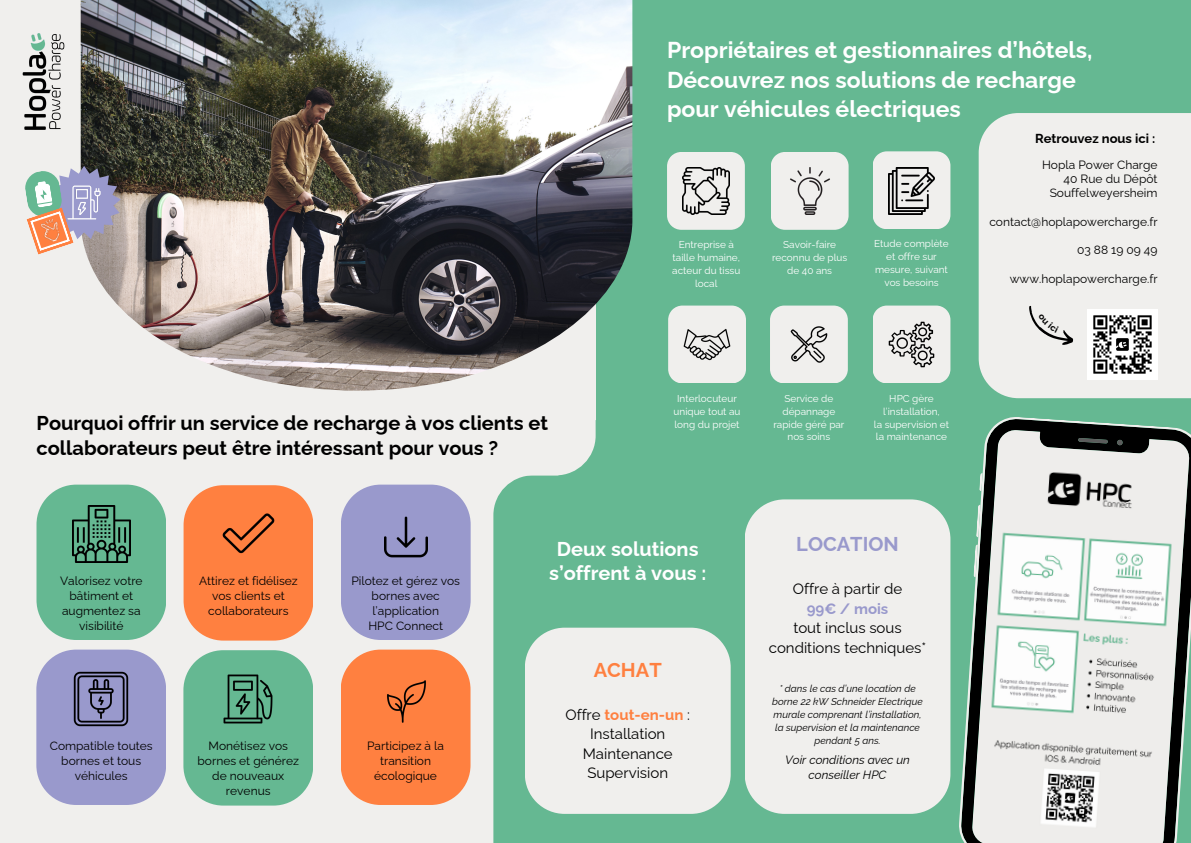
<style>
.page{position:relative;width:1191px;height:843px;background:#fff}
.page>*{position:absolute;margin:0;border:0;box-sizing:border-box;transform-origin:0 0}
.t1{font:700 23px/29.2px "Raleway";color:#fff}
.t2{font:700 20px/25.5px "Raleway";color:#000}
.t3{font:700 20px/24px "Raleway";color:#fff;text-align:center}
.t4{font:700 20px "Raleway";color:#99c}
.t5{font:700 20px "Raleway";color:#ff8040}
.t6{font:15px/19.5px "Raleway";color:#000;text-align:center}
.t7{font:700 13px "Raleway";color:#000}
.t8{font:12px/15px "Raleway";color:#000;text-align:center}
.t9{font:italic 12px/15.3px "Raleway";color:#000;text-align:center}
.t10{font:10px/12.8px "Raleway";color:#fff;text-align:center}
.t11{font:italic 10px/13px "Raleway";color:#000;text-align:center}
.s1{font-weight:700;color:#ff8040}
.s2{font-weight:700;color:#99c}
</style>
<div class="page">
<div style="left:0;top:0;width:1190px;height:842px;background:#65b892"></div>
<div style="left:0;top:0;width:595px;height:842px;background:#f0efed"></div>
<div style="left:493px;top:475px;width:697px;height:367px;background:#65b892"></div>
<img style="left:22px;top:33px;width:43px;height:97px">
<div style="left:557px;top:420px;width:90px;height:85px;background:#65b892;border-radius:40px"></div>
<div style="left:418px;top:364px;width:177px;height:111px;background:#f0efed;border-radius:40px"></div>
<img style="left:81px;top:0;width:551px;height:390px">
<svg style="left:36px;top:484px;width:130px;height:155px;background:#6fbb98"></svg>
<svg style="left:183px;top:485px;width:130px;height:155px;background:#fd894e"></svg>
<svg style="left:341px;top:484px;width:129px;height:155px;background:#9f9ece"></svg>
<img style="left:384px;top:515px;width:43px;height:43px">
<img style="left:220px;top:505px;width:57px;height:57px">
<svg style="left:36px;top:649px;width:130px;height:155px;background:#a0a0ce"></svg>
<svg style="left:183px;top:650px;width:130px;height:155px;background:#70bc99"></svg>
<svg style="left:341px;top:649px;width:129px;height:155px;background:#fd884c"></svg>
<img style="left:73px;top:670px;width:57px;height:57px">
<img style="left:384px;top:679px;width:43px;height:43px">
<img style="left:220px;top:670px;width:57px;height:57px">
<div style="left:745px;top:499px;width:205px;height:314px;background:#f0efed"></div>
<div style="left:525px;top:627px;width:205px;height:186px;background:#f0efed"></div>
<svg style="left:959px;top:417px;width:231px;height:425px;background:#bdc6c1"></svg>
<svg style="left:25px;top:166px;width:96px;height:88px"></svg>
<img style="left:57px;top:176px;width:54px;height:53px">
<svg style="left:667px;top:152px;width:77px;height:78px;background:#e6e9e5"></svg>
<div style="left:771px;top:152px;width:77px;height:78px;background:#f0efed"></div>
<svg style="left:873px;top:151px;width:77px;height:78px;background:#e7eae6"></svg>
<svg style="left:668px;top:305px;width:78px;height:78px;background:#e8ebe7"></svg>
<div style="left:770px;top:305px;width:77px;height:78px;background:#f0efed"></div>
<img style="left:682px;top:168px;width:47px;height:46px">
<img style="left:786px;top:168px;width:47px;height:46px">
<img style="left:888px;top:167px;width:46px;height:47px">
<img style="left:684px;top:321px;width:46px;height:47px">
<img style="left:785px;top:321px;width:47px;height:46px">
<div style="left:873px;top:305px;width:77px;height:78px;background:#f0efed"></div>
<img style="left:888px;top:321px;width:46px;height:47px">
<img style="left:73px;top:505px;width:57px;height:57px">
<div style="left:978px;top:113px;width:212px;height:285px;background:#f0efed"></div>
<img style="left:1087px;top:309px;width:70px;height:70px">
<svg style="left:1020px;top:305px;width:56px;height:45px;background:#dddcdb"></svg>
<p class="t2" style="left:37px;top:409px;width:513px">Pourquoi offrir un service de recharge à vos clients et collaborateurs peut être intéressant pour vous ?</p>
<p class="t1" style="left:667px;top:36px;width:427px">Propriétaires et gestionnaires d’hôtels,<br>Découvrez nos solutions de recharge pour véhicules électriques</p>
<p class="t8" style="left:1041px;top:157px;width:117px;line-height:14.2px;text-align:right">Hopla Power Charge<br>40 Rue du Dépôt<br>Souffelweyersheim</p>
<p class="t8" style="left:989px;top:214px;width:170px">contact@hoplapowercharge.fr</p>
<h3 class="t8" style="left:1076px;top:243px;width:82px">03 88 19 09 49</h3>
<h2 class="t8" style="left:1009px;top:271px;width:149px">www.hoplapowercharge.fr</h2>
<h4 class="t7" style="left:1034px;top:131px;width:122px">Retrouvez nous ici :</h4>
<h6 class="t10" style="left:672px;top:238px;width:69px">Entreprise à taille humaine, acteur du tissu local</h6>
<p class="t10" style="left:772px;top:238px;width:77px">Savoir-faire reconnu de plus de 40 ans</p>
<h6 class="t10" style="left:874px;top:237px;width:76px">Etude complète et offre sur mesure, suivant vos besoins</h6>
<p class="t10" style="left:673px;top:392px;width:68px">Interlocuteur unique tout au long du projet</p>
<h1 class="t10" style="left:773px;top:392px;width:73px">Service de dépannage rapide géré par nos soins</h1>
<p class="t10" style="left:883px;top:392px;width:58px">HPC gère l’installation,</p>
<p class="t10" style="left:873px;top:417px;width:77px;text-align:left">la supervision et la maintenance</p>
<h5 class="t8" style="left:60px;top:573px;width:84px">Valorisez votre bâtiment et augmentez sa visibilité</h5>
<h6 class="t8" style="left:199px;top:573px;width:100px">Attirez et fidélisez vos clients et collaborateurs</h6>
<h6 class="t8" style="left:351px;top:573px;width:110px">Pilotez et gérez vos bornes avec l’application<br>HPC Connect</h6>
<h6 class="t8" style="left:50px;top:738px;width:104px">Compatible toutes bornes et tous véhicules</h6>
<h6 class="t8" style="left:197px;top:738px;width:103px">Monétisez vos bornes et générez de nouveaux revenus</h6>
<p class="t8" style="left:367px;top:738px;width:78px">Participez à la transition écologique</p>
<p class="t3" style="left:549px;top:536px;width:159px">Deux solutions s’offrent à vous :</p>
<p class="t5" style="left:593px;top:658px;width:69px">ACHAT</p>
<p class="t6" style="left:565px;top:704px;width:126px">Offre <span class="s1">tout-en-un</span> :<br>Installation<br>Maintenance<br>Supervision</p>
<p class="t4" style="left:796px;top:532px;width:104px">LOCATION</p>
<p class="t6" style="left:768px;top:579px;width:159px">Offre à partir de<br><span class="s2">99€ / mois<br></span>tout inclus sous conditions techniques*</p>
<p class="t11" style="left:772px;top:681px;width:152px">* dans le cas d’une location de borne 22 kW Schneider Electrique murale comprenant l’installation,</p>
<p class="t11" style="left:775px;top:720px;width:146px">la supervision et la maintenance pendant 5 ans.</p>
<p class="t9" style="left:785px;top:751px;width:126px">Voir conditions avec un conseiller HPC</p>
</div>
